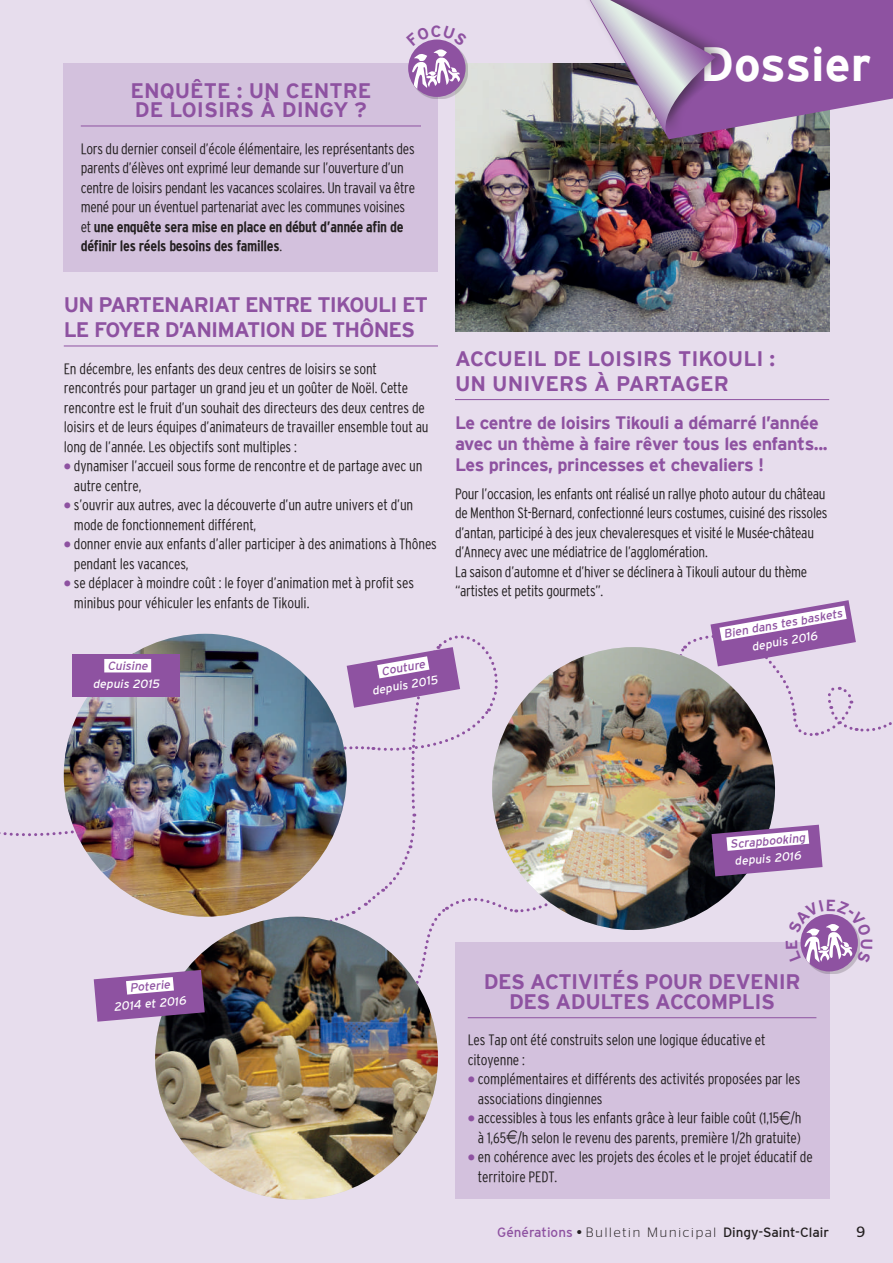
<style>
.page{position:relative;width:893px;height:1263px;background:#e7dded}
.page>*{position:absolute;margin:0;border:0;box-sizing:border-box;transform-origin:0 0}
.t1{font:700 48px "Interstate";color:#fff}
.t2{font:700 21px/19.5px "Interstate";color:#8e52a1}
.t3{font:700 21px/25.2px "Interstate";letter-spacing:-.04em;color:#8e52a1}
.t4{font:700 21px/19.5px "Interstate";letter-spacing:-.02em;color:#8e52a1;text-align:center}
.t5{font:700 18px/21px "Interstate";letter-spacing:-.02em;color:#8e52a1}
.t6{font:300 condensed 15px/19.5px "Interstate";letter-spacing:-.01em;color:#231f20}
.t7{font:15px "Stag Sans";color:#231f20}
.t8{font:13.5px "Interstate";color:#231f20}
.t9{font:italic 12px "Interstate";color:#8e52a1}
.t10{font:italic 12px "Interstate";color:#fff}
.s1{font-weight:700}
.s2{font-weight:700;font-size:18px;color:#8e52a1}
.s3{font-family:"Euro Logo";font-weight:400;font-stretch:normal;font-size:13.5px}
.s4{color:#8e52a1}
.s5{font-family:"Stag Sans";font-weight:300}
</style>
<div class="page">
<img style="left:155px;top:917px;width:283px;height:282px;border-radius:141px">
<div style="left:64px;top:64px;width:374px;height:208px;background:#d3c1dd"></div>
<hr style="left:81px;top:126px;width:340px;height:1px;background:#8e52a1">
<hr style="left:455px;top:399px;width:374px;height:1px;background:#8e52a1">
<hr style="left:64px;top:346px;width:374px;height:1px;background:#8e52a1">
<img style="left:455px;top:64px;width:374px;height:268px">
<div style="left:577px;top:0;width:154px;height:145px;background:#231f20;opacity:.5"></div>
<svg style="left:590px;top:0;width:303px;height:140px"></svg>
<div style="left:455px;top:943px;width:374px;height:256px;background:#d3c1dd"></div>
<div style="left:410px;top:42px;width:58px;height:57px;background:#231f20;opacity:.2"></div>
<div style="left:408px;top:40px;width:58px;height:57px;background:#8e52a1;border-radius:50%"></div>
<img style="left:0;top:600px;width:892px;height:441px">
<svg style="left:406px;top:39px;width:62px;height:50px"></svg>
<h2 class="t2" style="left:130px;top:80px;width:242px">ENQUÊTE : UN CENTRE<br>DE LOISIRS À DINGY ?</h2>
<p class="t6" style="left:81px;top:138px;width:336px">Lors du dernier conseil d’école élémentaire, les représentants des parents d’élèves ont exprimé leur demande sur l’ouverture d’un centre de loisirs pendant les vacances scolaires. Un travail va être mené pour un éventuel partenariat avec les communes voisines et <span class="s1">une enquête sera mise en place en début d’année afin de définir les réels besoins des familles</span>.</p>
<h1 class="t1" style="left:700px;top:37px;width:172px">Dossier</h1>
<h2 class="t3" style="left:64px;top:292px;width:366px">UN PARTENARIAT ENTRE TIKOULI ET<br>LE FOYER D’ANIMATION DE THÔNES</h2>
<p class="t6" style="left:64px;top:358px;width:366px">En décembre, les enfants des deux centres de loisirs se sont rencontrés pour partager un grand jeu et un goûter de Noël. Cette rencontre est le fruit d’un souhait des directeurs des deux centres de loisirs et de leurs équipes d’animateurs de travailler ensemble tout au long de l’année. Les objectifs sont multiples :</p>
<p class="t6" style="left:74px;top:456px;width:350px;text-indent:-10px"><span class="s2">•</span> dynamiser l’accueil sous forme de rencontre et de partage avec un autre centre,</p>
<p class="t6" style="left:74px;top:495px;width:341px;text-indent:-10px"><span class="s2">•</span> s’ouvrir aux autres, avec la découverte d’un autre univers et d’un mode de fonctionnement différent,</p>
<p class="t6" style="left:74px;top:534px;width:365px;text-indent:-10px"><span class="s2">•</span> donner envie aux enfants d’aller participer à des animations à Thônes pendant les vacances,</p>
<p class="t6" style="left:74px;top:573px;width:342px;text-indent:-10px"><span class="s2">•</span> se déplacer à moindre coût : le foyer d’animation met à profit ses minibus pour véhiculer les enfants de Tikouli.</p>
<p class="t9" style="left:108px;top:659px;width:44px">Cuisine</p>
<p class="t10" style="left:93px;top:677px;width:70px">depuis 2015</p>
<p class="t9" style="left:380px;top:665px;width:46px;rotate:-10deg">Couture</p>
<p class="t10" style="left:371px;top:684px;width:68px;rotate:-10deg">depuis 2015</p>
<h2 class="t2" style="left:455px;top:345px;width:322px;line-height:25.2px">ACCUEIL DE LOISIRS TIKOULI :<br>UN UNIVERS À PARTAGER</h2>
<p class="t5" style="left:455px;top:412px;width:374px">Le centre de loisirs Tikouli a démarré l’année avec un thème à faire rêver tous les enfants...<br>Les princes, princesses et chevaliers !</p>
<p class="t6" style="left:455px;top:484px;width:374px">Pour l’occasion, les enfants ont réalisé un rallye photo autour du château de Menthon St-Bernard, confectionné leurs costumes, cuisiné des rissoles d’antan, participé à des jeux chevaleresques et visité le Musée-château d’Annecy avec une médiatrice de l’agglomération.<br>La saison d’automne et d’hiver se déclinera à Tikouli autour du thème “artistes et petits gourmets”.</p>
<p class="t9" style="left:723px;top:627px;width:122px;rotate:-10deg">Bien dans tes baskets</p>
<p class="t10" style="left:751px;top:640px;width:68px;rotate:-10deg">depuis 2016</p>
<p class="t9" style="left:129px;top:981px;width:42px;rotate:-5deg">Poterie</p>
<p class="t10" style="left:113px;top:1000px;width:74px;rotate:-5deg">2014 et 2016</p>
<p class="t9" style="left:730px;top:837px;width:77px;rotate:-5deg">Scrapbooking</p>
<p class="t10" style="left:734px;top:854px;width:68px;rotate:-5deg">depuis 2016</p>
<h2 class="t4" style="left:484px;top:972px;width:318px">DES ACTIVITÉS POUR DEVENIR<br>DES ADULTES ACCOMPLIS</h2>
<p class="t6" style="left:468px;top:1030px;width:299px">Les Tap ont été construits selon une logique éducative et citoyenne :</p>
<p class="t6" style="left:478px;top:1069px;width:324px;text-indent:-10px"><span class="s2">•</span> complémentaires et différents des activités proposées par les associations dingiennes</p>
<p class="t6" style="left:468px;top:1108px;width:335px;text-align:right"><span class="s2">•</span> accessibles à tous les enfants grâce à leur faible coût (1,15<span class="s3">e</span>/h à 1,65<span class="s3">e</span>/h selon le revenu des parents, première 1/2h gratuite)</p>
<p class="t6" style="left:478px;top:1147px;width:336px;text-indent:-10px"><span class="s2">•</span> en cohérence avec les projets des écoles et le projet éducatif de territoire PEDT.</p>
<p class="t8" style="left:497px;top:1224px;width:333px"><span class="s4">Générations</span> • <span class="s5">Bulletin Municipal</span> Dingy-Saint-Clair</p>
<p class="t7" style="left:857px;top:1223px;width:10px">9</p>
</div>
